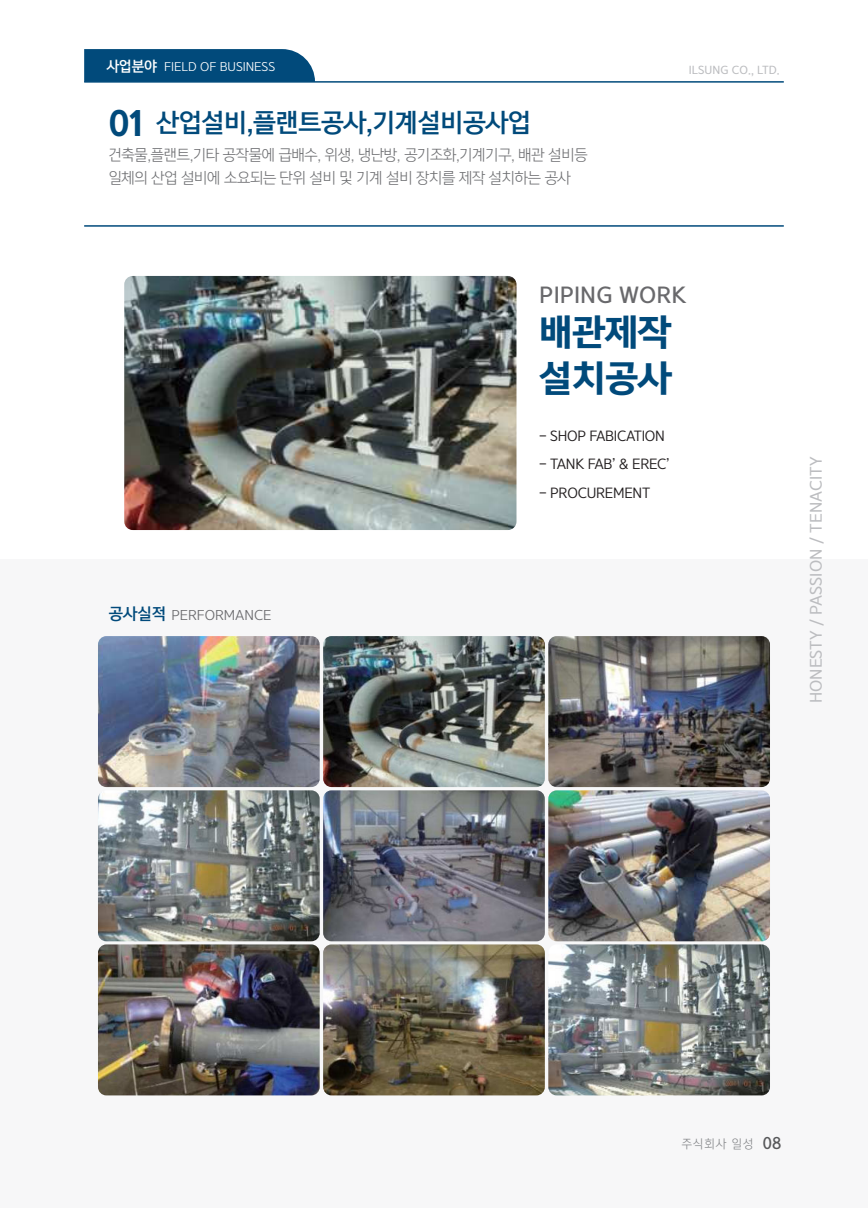
<style>
.page{position:relative;width:868px;height:1208px;background:#fff}
.page>*{position:absolute;margin:0;border:0;box-sizing:border-box;transform-origin:0 0}
.t1{font:34.35px/45.8px "Yoon Gothic Pro 780";letter-spacing:-.02em;color:#014a7b}
.t2{font:24px "Yoon Gothic Pro 770";letter-spacing:-.02em;color:#014a7b}
.t3{font:20.55px "Yoon Gothic Pro 770";color:#69696c}
.t4{font:15px/22.5px "Yoon Gothic Pro 730";letter-spacing:-.02em;color:#6d6e71}
.t5{font:15px "Yoon Gothic Pro 760";color:#bcbdc0}
.t6{font:13.5px "Yoon Gothic Pro 750";letter-spacing:-.02em;color:#231f20}
.t7{font:13.5px "Yoon Gothic Pro 740";color:#69696c}
.t8{font:12px "Yoon Gothic Pro 740";color:#fff}
.t9{font:12px "Yoon Gothic Pro 730";letter-spacing:.1em;color:#808285;scale:.95 1}
.t10{font:10.5px "Yoon Gothic Pro 760";color:#bcbdc0}
.s1{font-family:"Yoon Gothic Pro 770";font-size:13.5px}
.s2{font-family:"Yoon Gothic Pro 790";font-size:30.6px}
.s3{font-family:"Yoon Gothic Pro 770";font-size:15px;color:#014a7b}
.s4{font-family:"Yoon Gothic Pro 770";font-size:15px;color:#57585a}
</style>
<div class="page">
<div style="left:0;top:559px;width:867px;height:649px;background:#f7f7f8"></div>
<hr style="left:84px;top:81px;width:699px;height:2px;background:#014a7b">
<hr style="left:84px;top:225px;width:699px;height:2px;background:#014a7b">
<img style="left:98px;top:636px;width:221px;height:151px">
<img style="left:323px;top:636px;width:221px;height:151px">
<img style="left:98px;top:790px;width:221px;height:151px">
<img style="left:323px;top:790px;width:221px;height:151px">
<img style="left:548px;top:636px;width:221px;height:151px">
<img style="left:548px;top:790px;width:221px;height:151px">
<img style="left:98px;top:944px;width:221px;height:151px">
<img style="left:323px;top:944px;width:221px;height:151px">
<img style="left:548px;top:944px;width:221px;height:151px">
<img style="left:124px;top:276px;width:392px;height:254px">
<div style="left:84px;top:49px;width:231px;height:33px;background:#014a7b"></div>
<p class="t8" style="left:107px;top:59px;width:170px"><span class="s1">사업분야</span> FIELD OF BUSINESS</p>
<p class="t10" style="left:688px;top:64px;width:92px">ILSUNG CO., LTD.</p>
<h2 class="t2" style="left:109px;top:105px;width:424px"><span class="s2">01</span> 산업설비,플랜트공사,기계설비공사업</h2>
<p class="t4" style="left:109px;top:144px;width:480px">건축물,플랜트,기타 공작물에 급배수, 위생, 냉난방, 공기조화,기계기구, 배관 설비등 일체의 산업 설비에 소요되는 단위 설비 및 기계 설비 장치를 제작 설치하는 공사</p>
<p class="t7" style="left:109px;top:607px;width:164px"><span class="s3">공사실적</span> PERFORMANCE</p>
<h3 class="t3" style="left:539px;top:281px;width:149px">PIPING WORK</h3>
<h1 class="t1" style="left:539px;top:309px;width:134px">배관제작 설치공사</h1>
<p class="t6" style="left:539px;top:427px;width:127px">- SHOP FABICATION</p>
<p class="t6" style="left:539px;top:455px;width:132px">- TANK FAB’ &amp; EREC’</p>
<p class="t6" style="left:539px;top:484px;width:112px">- PROCUREMENT</p>
<p class="t5" style="left:806px;top:703px;width:248px;rotate:-90deg">HONESTY / PASSION / TENACITY</p>
<p class="t9" style="left:681px;top:1136px;width:106px">주식회사 일성 <span class="s4">08</span></p>
</div>
